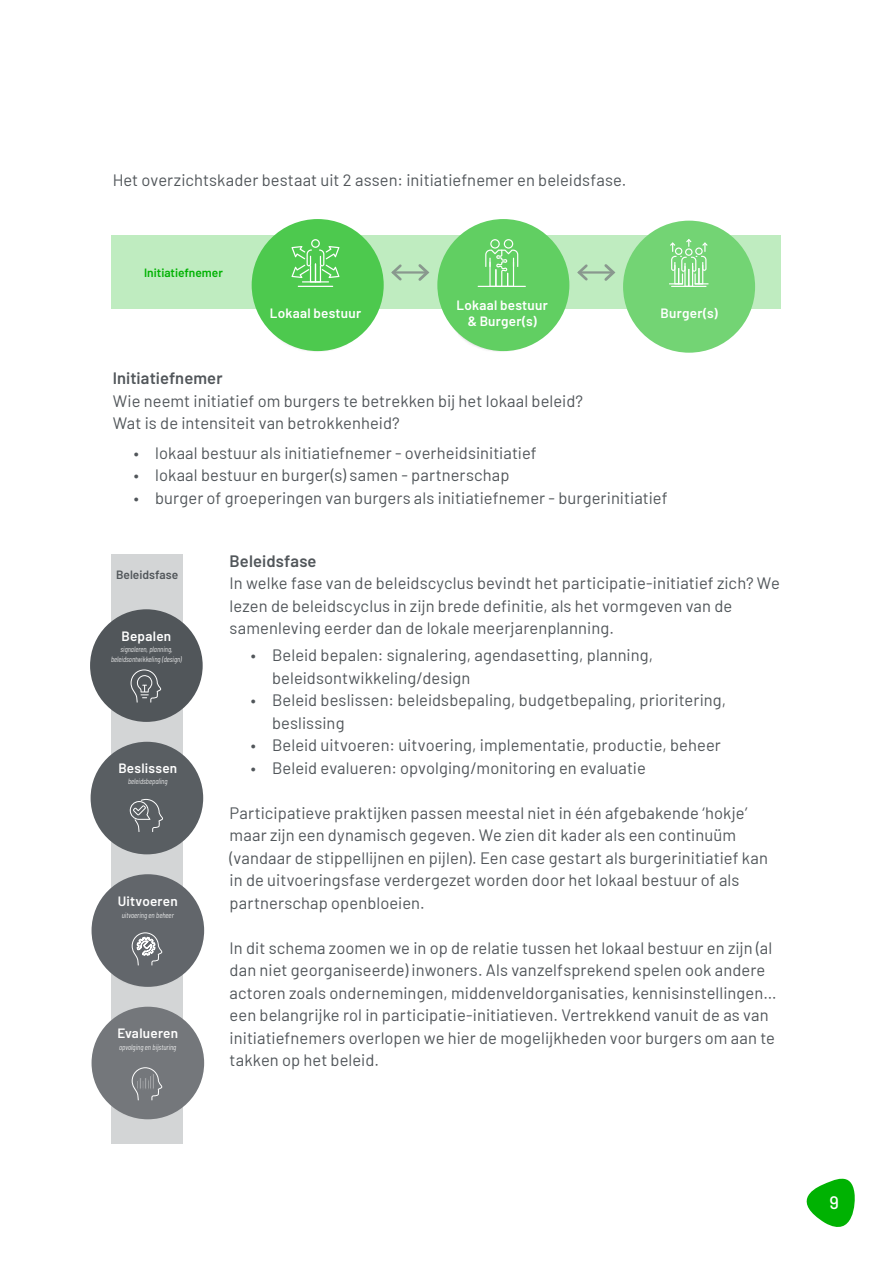
<style>
.page{position:relative;width:893px;height:1263px;background:#fff}
.page>*{position:absolute;margin:0;border:0;box-sizing:border-box;transform-origin:0 0}
.t1{font:500 18px "Barlow";color:#fff}
.t2{font:16.5px/22.5px "Barlow";letter-spacing:.005em;color:#51565a}
.t3{font:600 16.5px "Barlow";letter-spacing:.01em;color:#51565a}
.t4{font:600 13.5px/16.2px "Barlow";letter-spacing:.02em;color:#fff;text-align:center}
.t5{font:600 12px "Barlow";color:#00b202}
.t6{font:600 12px "Barlow";color:#51565a}
.t7{font:italic 300 7.8px/9.3px "Barlow Condensed";color:#fff;text-align:center}
</style>
<div class="page">
<div style="left:265px;top:273px;width:103px;height:80px;background:#000;opacity:.75"></div>
<div style="left:448px;top:273px;width:104px;height:80px;background:#000;opacity:.75"></div>
<div style="left:112px;top:235px;width:669px;height:74px;background:#bfecc0"></div>
<div style="left:252px;top:219px;width:132px;height:132px;background:#4dc94e;border-radius:50%"></div>
<svg style="left:291px;top:239px;width:48px;height:43px"></svg>
<hr style="left:298px;top:286px;width:35px;height:1px;background:#fff">
<div style="left:623px;top:221px;width:132px;height:132px;background:#73d474;border-radius:50%"></div>
<svg style="left:669px;top:239px;width:40px;height:48px"></svg>
<div style="left:437px;top:219px;width:132px;height:132px;background:#61cf62;border-radius:50%"></div>
<svg style="left:485px;top:239px;width:33px;height:47px"></svg>
<hr style="left:478px;top:286px;width:48px;height:1px;background:#fff">
<hr style="left:393px;top:271px;width:34px;height:3px;background:#74777b">
<svg style="left:391px;top:264px;width:13px;height:17px"></svg>
<svg style="left:416px;top:264px;width:14px;height:17px"></svg>
<hr style="left:579px;top:271px;width:34px;height:3px;background:#74777b">
<svg style="left:577px;top:264px;width:13px;height:17px"></svg>
<svg style="left:602px;top:264px;width:14px;height:17px"></svg>
<div style="left:111px;top:554px;width:72px;height:589px;background:#d3d5d6"></div>
<div style="left:102px;top:652px;width:89px;height:69px;background:#000;opacity:.75"></div>
<div style="left:102px;top:785px;width:89px;height:68px;background:#000;opacity:.75"></div>
<div style="left:102px;top:918px;width:89px;height:69px;background:#000;opacity:.75"></div>
<div style="left:102px;top:1050px;width:89px;height:69px;background:#000;opacity:.75"></div>
<div style="left:91px;top:742px;width:112px;height:112px;background:#595e62;border-radius:50%"></div>
<div style="left:90px;top:609px;width:113px;height:113px;background:#51565a;border-radius:50%"></div>
<div style="left:92px;top:1007px;width:112px;height:112px;background:#74777b;border-radius:50%"></div>
<svg style="left:132px;top:1067px;width:30px;height:33px"></svg>
<div style="left:92px;top:874px;width:112px;height:113px;background:#62666b;border-radius:50%"></div>
<svg style="left:132px;top:932px;width:30px;height:33px"></svg>
<svg style="left:130px;top:799px;width:33px;height:33px"></svg>
<svg style="left:131px;top:669px;width:30px;height:34px"></svg>
<svg style="left:806px;top:1178px;width:49px;height:49px"></svg>
<p class="t2" style="left:113px;top:167px;width:515px">Het overzichtskader bestaat uit 2 assen: initiatiefnemer en beleidsfase.</p>
<p class="t5" style="left:144px;top:264px;width:80px">Initiatiefnemer</p>
<p class="t4" style="left:270px;top:304px;width:93px">Lokaal bestuur</p>
<p class="t4" style="left:456px;top:296px;width:93px">Lokaal bestuur &amp; Burger(s)</p>
<p class="t4" style="left:661px;top:304px;width:59px">Burger(s)</p>
<p class="t3" style="left:113px;top:366px;width:111px">Initiatiefnemer</p>
<p class="t2" style="left:113px;top:388px;width:472px">Wie neemt initiatief om burgers te betrekken bij het lokaal beleid?<br>Wat is de intensiteit van betrokkenheid?</p>
<p class="t2" style="left:134px;top:440px;width:404px">• lokaal bestuur als initiatiefnemer - overheidsinitiatief</p>
<p class="t2" style="left:134px;top:463px;width:377px">• lokaal bestuur en burger(s) samen - partnerschap</p>
<p class="t2" style="left:134px;top:485px;width:535px">• burger of groeperingen van burgers als initiatiefnemer - burgerinitiatief</p>
<p class="t6" style="left:116px;top:566px;width:64px">Beleidsfase</p>
<p class="t4" style="left:122px;top:627px;width:51px">Bepalen</p>
<p class="t7" style="left:111px;top:644px;width:72px">signaleren, planning, beleidsontwikkeling (design)</p>
<p class="t4" style="left:118px;top:759px;width:60px">Beslissen</p>
<p class="t7" style="left:128px;top:776px;width:41px">beleidsbepaling</p>
<p class="t4" style="left:118px;top:892px;width:61px">Uitvoeren</p>
<p class="t7" style="left:122px;top:910px;width:54px">uitvoering en beheer</p>
<p class="t4" style="left:117px;top:1024px;width:62px">Evalueren</p>
<p class="t7" style="left:119px;top:1042px;width:59px">opvolging en bijsturing</p>
<p class="t3" style="left:230px;top:548px;width:88px">Beleidsfase</p>
<p class="t2" style="left:230px;top:570px;width:552px">In welke fase van de beleidscyclus bevindt het participatie-initiatief zich? We lezen de beleidscyclus in zijn brede definitie, als het vormgeven van de samenleving eerder dan de lokale meerjarenplanning.</p>
<p class="t2" style="left:272px;top:643px;width:383px;text-indent:-21px">• Beleid bepalen: signalering, agendasetting, planning, beleidsontwikkeling/design</p>
<p class="t2" style="left:272px;top:688px;width:456px;text-indent:-21px">• Beleid beslissen: beleidsbepaling, budgetbepaling, prioritering, beslissing</p>
<p class="t2" style="left:251px;top:733px;width:471px">• Beleid uitvoeren: uitvoering, implementatie, productie, beheer</p>
<p class="t2" style="left:251px;top:755px;width:396px">• Beleid evalueren: opvolging/monitoring en evaluatie</p>
<p class="t2" style="left:230px;top:800px;width:540px">Participatieve praktijken passen meestal niet in één afgebakende ‘hokje’ maar zijn een dynamisch gegeven. We zien dit kader als een continuüm (vandaar de stippellijnen en pijlen). Een case gestart als burgerinitiatief kan in de uitvoeringsfase verdergezet worden door het lokaal bestuur of als partnerschap openbloeien.</p>
<p class="t2" style="left:230px;top:935px;width:548px">In dit schema zoomen we in op de relatie tussen het lokaal bestuur en zijn (al dan niet georganiseerde) inwoners. Als vanzelfsprekend spelen ook andere actoren zoals ondernemingen, middenveldorganisaties, kennisinstellingen… een belangrijke rol in participatie-initiatieven. Vertrekkend vanuit de as van initiatiefnemers overlopen we hier de mogelijkheden voor burgers om aan te takken op het beleid.</p>
<p class="t1" style="left:829px;top:1189px;width:11px">9</p>
</div>
